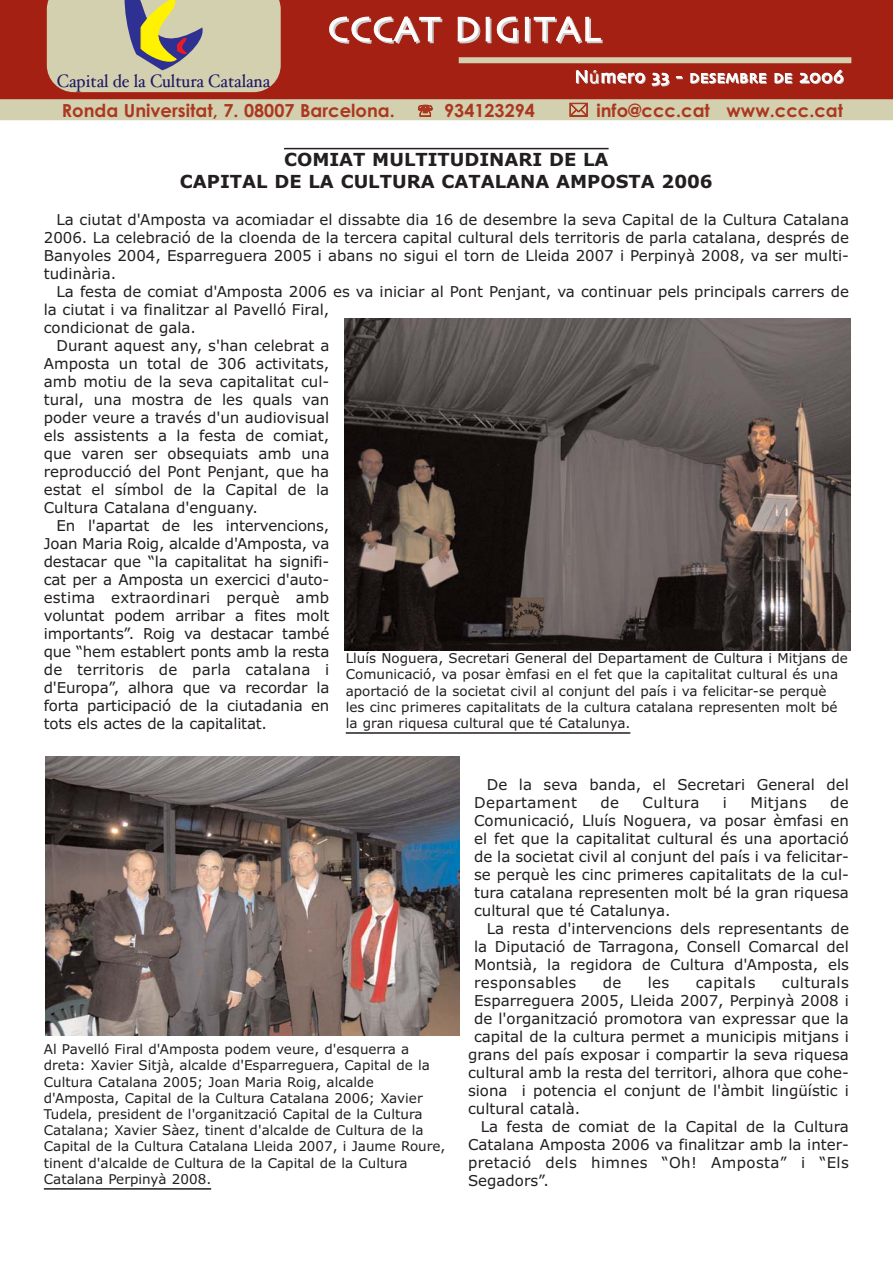
<style>
.page{position:relative;width:893px;height:1263px;background:#fff}
.page>*{position:absolute;margin:0;border:0;box-sizing:border-box;transform-origin:0 0}
.t1{font:36px "Skia";letter-spacing:.045em;color:#fff}
.t2{font:700 18px "Century Gothic";color:#ac3720}
.t3{font:700 18px/21.6px "Verdana";color:#231f20;text-align:center}
.t4{font:18px "Hoefler Text";color:#1c1666;scale:.93 1}
.t5{font:15px/18px "Verdana";color:#231f20;text-align:justify}
.t6{font:15px "Verdana";letter-spacing:.025em;color:#231f20}
.t7{font:13.5px/16.2px "Verdana";color:#231f20}
.t8{font:13.5px "Skia";letter-spacing:.06em;color:#fff}
.s1{font-size:18px;color:#ccc}
.s2{font-family:"Arial";font-size:18px}
.s3{font-size:18px}
.s4{color:#ccc}
</style>
<div class="page">
<hr style="left:284px;top:148px;width:324px;height:1px;background:#231f20">
<div style="left:0;top:0;width:893px;height:100px;background:#a42013"></div>
<svg style="left:47px;top:0;width:234px;height:92px;background:#c8c2a0"></svg>
<div style="left:459px;top:57px;width:392px;height:6px;background:#d3d0af"></div>
<div style="left:0;top:99px;width:893px;height:21px;background:#d3d0af"></div>
<img style="left:344px;top:319px;width:506px;height:332px">
<img style="left:45px;top:757px;width:414px;height:278px">
<hr style="left:346px;top:732px;width:284px;height:2px;background:#231f20">
<hr style="left:44px;top:1188px;width:167px;height:2px;background:#231f20">
<h1 class="t1" style="left:327px;top:15px;width:275px">CCCAT DIGITAL</h1>
<p class="t8" style="left:575px;top:73px;width:218px"><span class="s1">N</span><span class="s2">ú</span><span class="s3">mero --</span> DESEMBRE <span class="s4">D</span>E</p>
<p class="t2" style="left:62px;top:103px;width:334px">Ronda Universitat, 7. 08007 Barcelona.</p>
<p class="t2" style="left:444px;top:103px;width:92px">934123294</p>
<p class="t2" style="left:596px;top:103px;width:248px">info@ccc.cat www.ccc.cat</p>
<p class="t4" style="left:57px;top:74px;width:231px">Capital de la Cultura Catalana</p>
<p class="t3" style="left:180px;top:151px;width:534px">COMIAT MULTITUDINARI DE LA<br>CAPITAL DE LA CULTURA CATALANA AMPOSTA 2006</p>
<p class="t5" style="left:44px;top:212px;width:807px;text-indent:13px">La ciutat d'Amposta va acomiadar el dissabte dia 16 de desembre la seva Capital de la Cultura Catalana 2006. La celebració de la cloenda de la tercera capital cultural dels territoris de parla catalana, després de Banyoles 2004, Esparreguera 2005 i abans no sigui el torn de Lleida 2007 i Perpinyà 2008, va ser multi&shy;tudinària.</p>
<p class="t5" style="left:57px;top:284px;width:794px">La festa de comiat d'Amposta 2006 es va iniciar al Pont Penjant, va continuar pels principals carrers de</p>
<p class="t5" style="left:44px;top:302px;width:287px">la ciutat i va finalitzar al Pavelló Firal,</p>
<p class="t5" style="left:44px;top:320px;width:154px">condicionat de gala.</p>
<p class="t5" style="left:57px;top:338px;width:274px">Durant aquest any, s'han celebrat a</p>
<p class="t5" style="left:44px;top:356px;width:287px">Amposta un total de 306 activitats,</p>
<p class="t5" style="left:44px;top:374px;width:287px">amb motiu de la seva capitalitat cul-</p>
<p class="t5" style="left:44px;top:392px;width:287px">tural, una mostra de les quals van</p>
<p class="t5" style="left:44px;top:410px;width:287px">poder veure a través d'un audiovisual</p>
<p class="t5" style="left:44px;top:428px;width:287px">els assistents a la festa de comiat,</p>
<p class="t5" style="left:44px;top:446px;width:287px">que varen ser obsequiats amb una</p>
<p class="t5" style="left:44px;top:464px;width:287px">reproducció del Pont Penjant, que ha</p>
<p class="t5" style="left:44px;top:482px;width:287px">estat el símbol de la Capital de la</p>
<p class="t5" style="left:44px;top:500px;width:216px">Cultura Catalana d'enguany.</p>
<p class="t5" style="left:57px;top:518px;width:274px">En l'apartat de les intervencions,</p>
<p class="t5" style="left:44px;top:536px;width:287px">Joan Maria Roig, alcalde d'Amposta, va</p>
<p class="t5" style="left:44px;top:554px;width:287px">destacar que “la capitalitat ha signifi-</p>
<p class="t5" style="left:44px;top:572px;width:287px">cat per a Amposta un exercici d'auto-</p>
<p class="t5" style="left:44px;top:590px;width:287px">estima extraordinari perquè amb</p>
<p class="t5" style="left:44px;top:608px;width:287px">voluntat podem arribar a fites molt</p>
<p class="t5" style="left:44px;top:626px;width:287px">importants”. Roig va destacar també</p>
<p class="t5" style="left:44px;top:644px;width:287px">que “hem establert ponts amb la resta</p>
<p class="t5" style="left:44px;top:662px;width:287px">de territoris de parla catalana i</p>
<p class="t5" style="left:44px;top:680px;width:287px">d'Europa”, alhora que va recordar la</p>
<p class="t5" style="left:44px;top:698px;width:287px">forta participació de la ciutadania en</p>
<p class="t5" style="left:44px;top:716px;width:225px">tots els actes de la capitalitat.</p>
<p class="t7" style="left:346px;top:651px;width:503px">Lluís Noguera, Secretari General del Departament de Cultura i Mitjans de Comunicació, va posar èmfasi en el fet que la capitalitat cultural és una aportació de la societat civil al conjunt del país i va felicitar-se perquè les cinc primeres capitalitats de la cultura catalana representen molt bé la gran riquesa cultural que té Catalunya.</p>
<p class="t7" style="left:44px;top:1042px;width:403px">Al Pavelló Firal d'Amposta podem veure, d'esquerra a dreta: Xavier Sitjà, alcalde d'Esparreguera, Capital de la Cultura Catalana 2005; Joan Maria Roig, alcalde d'Amposta, Capital de la Cultura Catalana 2006; Xavier Tudela, president de l'organització Capital de la Cultura Catalana; Xavier Sàez, tinent d'alcalde de Cultura de la Capital de la Cultura Catalana Lleida 2007, i Jaume Roure, tinent d'alcalde de Cultura de la Capital de la Cultura Catalana Perpinyà 2008.</p>
<p class="t5" style="left:474px;top:777px;width:376px;text-indent:13px">De la seva banda, el Secretari General del<br>Departament</p>
<p class="t5" style="left:474px;top:795px;width:376px;text-indent:356px">de Comunicació, Lluís Noguera, va posar èmfasi en el fet que la capitalitat cultural és una aportació de la societat civil al conjunt del país i va felicitar&shy;se perquè les cinc primeres capitalitats de la cul&shy;tura catalana representen molt bé la gran riquesa cultural que té Catalunya.</p>
<p class="t5" style="left:474px;top:921px;width:376px;text-indent:13px">La resta d'intervencions dels representants de la Diputació de Tarragona, Consell Comarcal del Montsià, la regidora de Cultura d'Amposta, els responsables</p>
<p class="t5" style="left:600px;top:795px;width:20px">de</p>
<p class="t6" style="left:642px;top:797px;width:58px">Cultura</p>
<p class="t5" style="left:723px;top:795px;width:6px">i</p>
<p class="t6" style="left:750px;top:797px;width:58px">Mitjans</p>
<p class="t5" style="left:603px;top:975px;width:20px">de</p>
<p class="t5" style="left:648px;top:975px;width:23px">les</p>
<p class="t6" style="left:696px;top:977px;width:61px">capitals</p>
<p class="t6" style="left:782px;top:977px;width:68px">culturals</p>
<p class="t5" style="left:474px;top:993px;width:376px">Esparreguera 2005, Lleida 2007, Perpinyà 2008 i</p>
<p class="t5" style="left:474px;top:1011px;width:376px">de l'organització promotora van expressar que la</p>
<p class="t5" style="left:474px;top:1029px;width:376px">capital de la cultura permet a municipis mitjans i</p>
<p class="t5" style="left:468px;top:1047px;width:382px">grans del país exposar i compartir la seva riquesa</p>
<p class="t5" style="left:468px;top:1065px;width:382px">cultural amb la resta del territori, alhora que cohe-</p>
<p class="t5" style="left:468px;top:1083px;width:382px">siona i potencia el conjunt de l'àmbit lingüístic i</p>
<p class="t5" style="left:468px;top:1101px;width:114px">cultural català.</p>
<p class="t5" style="left:481px;top:1119px;width:370px">La festa de comiat de la Capital de la Cultura</p>
<p class="t5" style="left:468px;top:1137px;width:382px">Catalana Amposta 2006 va finalitzar amb la inter-</p>
<p class="t6" style="left:468px;top:1157px;width:382px">pretació dels himnes “Oh! Amposta” i “Els</p>
<p class="t5" style="left:468px;top:1173px;width:83px">Segadors”.</p>
</div>
